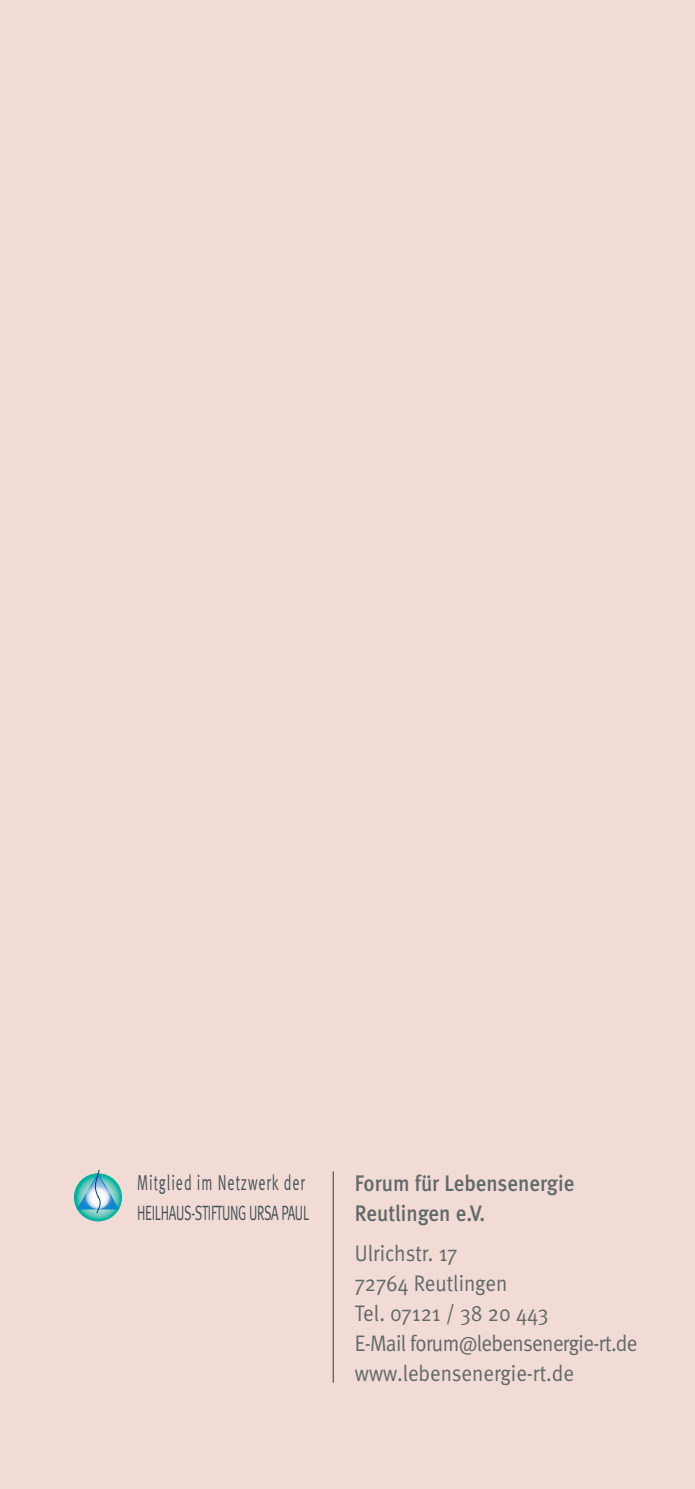
<style>
.page{position:relative;width:695px;height:1489px;background:#fff}
.page>*{position:absolute;margin:0;border:0;box-sizing:border-box;transform-origin:0 0}
.t1{font:22.5px/30px "Meta Normal";letter-spacing:-.005em;color:#60696a;scale:.92 1}
.t2{font:500 22.5px/30px "Meta";color:#60696a;scale:.92 1}
.t3{font:21.5px "Meta Normal LF";letter-spacing:.07em;color:#425159;scale:.64 1}
.t4{font:20.75px "Meta Normal LF";letter-spacing:-.02em;color:#425159;scale:.64 1}
</style>
<div class="page">
<div style="left:0;top:0;width:694px;height:1488px;background:#f2dbd5"></div>
<svg style="left:74px;top:1173px;width:47px;height:47px"></svg>
<div style="left:74px;top:1173px;width:48px;height:47px;border:1px solid #00b19d;border-radius:50%"></div>
<svg style="left:77px;top:1169px;width:42px;height:44px"></svg>
<hr style="left:332px;top:1171px;width:2px;height:211px;background:#57585a">
<p class="t3" style="left:137px;top:1174px;width:263px">Mitglied im Netzwerk der</p>
<p class="t4" style="left:137px;top:1205px;width:270px">HEILHAUS-STIFTUNG URSA PAUL</p>
<p class="t2" style="left:355px;top:1167px;width:240px">Forum für Lebensenergie<br>Reutlingen e.V.</p>
<p class="t1" style="left:355px;top:1240px;width:308px">Ulrichstr. 17<br>72764 Reutlingen<br>Tel. 07121 / 38 20 443<br>E-Mail forum@lebensenergie-rt.de www.lebensenergie-rt.de</p>
</div>
